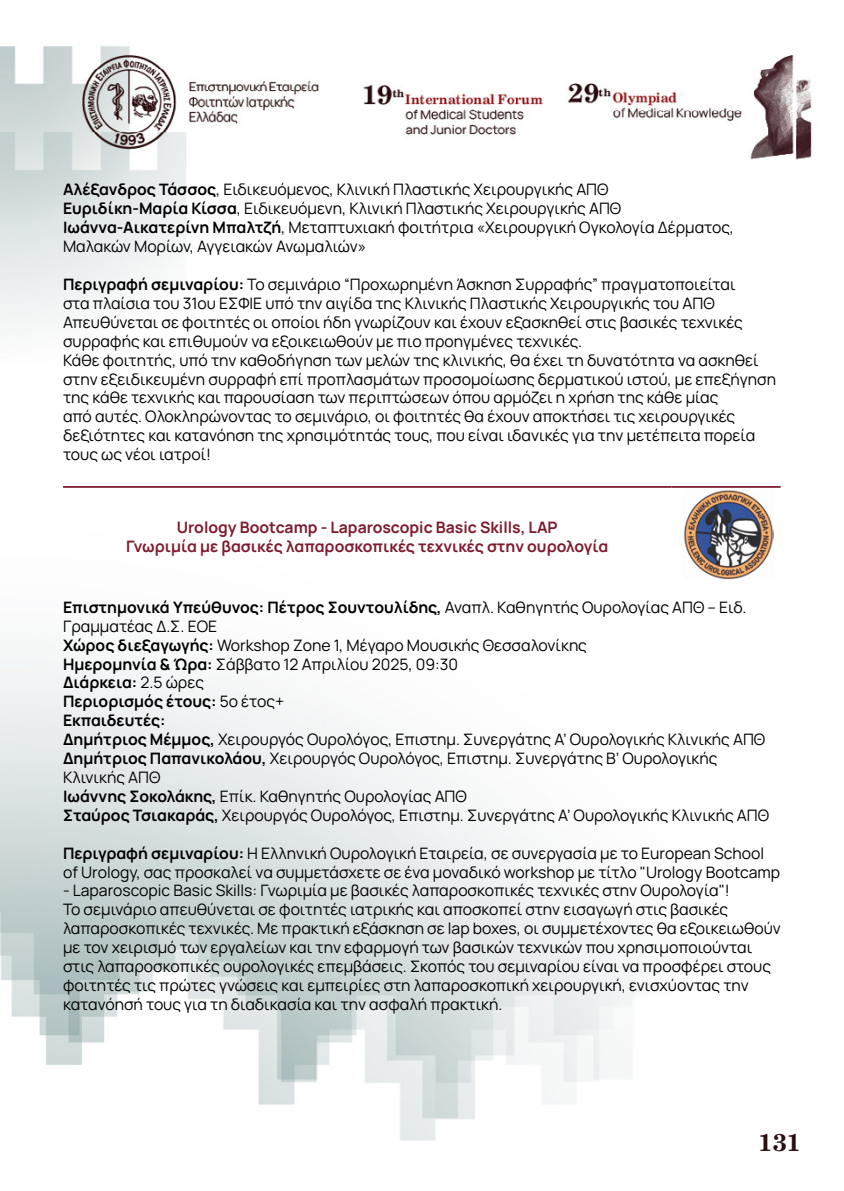
<style>
.page{position:relative;width:844px;height:1191px;background:#fff}
.page>*{position:absolute;margin:0;border:0;box-sizing:border-box;transform-origin:0 0}
.t1{font:700 24.5px "PF Century";color:#2b0f10}
.t2{font:15.75px/18.9px "Manrope";color:#000}
.t3{font:700 15.75px/18.9px "Manrope";color:#7d1b2d;text-align:center}
.s1{font-weight:700}
</style>
<div class="page">
<img style="left:0;top:46px;width:812px;height:1095px">
<hr style="left:63px;top:486px;width:608px;height:2px;background:#7d1b2d">
<hr style="left:671px;top:486px;width:109px;height:2px;background:#7d1b2d">
<img style="left:683px;top:489px;width:90px;height:90px">
<p class="t2" style="left:63px;top:179px;width:672px"><span class="s1">Αλέξανδρος Τάσσος</span>, Ειδικευόμενος, Κλινική Πλαστικής Χειρουργικής ΑΠΘ <span class="s1">Ευριδίκη-Μαρία Κίσσα</span>, Ειδικευόμενη, Κλινική Πλαστικής Χειρουργικής ΑΠΘ <span class="s1">Ιωάννα-Αικατερίνη Μπαλτζή</span>, Μεταπτυχιακή φοιτήτρια «Χειρουργική Ογκολογία Δέρματος, Μαλακών Μορίων, Αγγειακών Ανωμαλιών»</p>
<p class="t2" style="left:63px;top:274px;width:714px"><span class="s1">Περιγραφή σεμιναρίου:</span> Το σεμινάριο “Προχωρημένη Άσκηση Συρραφής” πραγματοποιείται<br>στα πλαίσια του 31ου ΕΣΦΙΕ υπό την αιγίδα της Κλινικής Πλαστικής Χειρουργικής του ΑΠΘ Απευθύνεται σε φοιτητές οι οποίοι ήδη γνωρίζουν και έχουν εξασκηθεί στις βασικές τεχνικές συρραφής και επιθυμούν να εξοικειωθούν με πιο προηγμένες τεχνικές.<br>Κάθε φοιτητής, υπό την καθοδήγηση των μελών της κλινικής, θα έχει τη δυνατότητα να ασκηθεί στην εξειδικευμένη συρραφή επί προπλασμάτων προσομοίωσης δερματικού ιστού, με επεξήγηση της κάθε τεχνικής και παρουσίαση των περιπτώσεων όπου αρμόζει η χρήση της κάθε μίας<br>από αυτές. Ολοκληρώνοντας το σεμινάριο, οι φοιτητές θα έχουν αποκτήσει τις χειρουργικές δεξιότητες και κατανόηση της χρησιμότητάς τους, που είναι ιδανικές για την μετέπειτα πορεία τους ως νέοι ιατροί!</p>
<p class="t3" style="left:126px;top:517px;width:483px">Urology Bootcamp - Laparoscopic Basic Skills, LAP<br>Γνωριμία με βασικές λαπαροσκοπικές τεχνικές στην ουρολογία</p>
<p class="t2" style="left:63px;top:596px;width:707px"><span class="s1">Επιστημονικά Υπεύθυνος: Πέτρος Σουντουλίδης,</span> Αναπλ. Καθηγητής Ουρολογίας ΑΠΘ – Ειδ.<br>Γραμματέας Δ.Σ. ΕΟΕ<br><span class="s1">Χώρος διεξαγωγής:</span> Workshop Zone 1, Μέγαρο Μουσικής Θεσσαλονίκης<br><span class="s1">Ημερομηνία &amp; Ώρα:</span> Σάββατο 12 Απριλίου 2025, 09:30<br><span class="s1">Διάρκεια:</span> 2.5 ώρες<br><span class="s1">Περιορισμός έτους:</span> 5ο έτος+<br><span class="s1">Εκπαιδευτές:<br>Δημήτριος Μέμμος,</span> Χειρουργός Ουρολόγος, Επιστημ. Συνεργάτης Α’ Ουρολογικής Κλινικής ΑΠΘ <span class="s1">Δημήτριος Παπανικολάου,</span> Χειρουργός Ουρολόγος, Επιστημ. Συνεργάτης Β’ Ουρολογικής Κλινικής ΑΠΘ<br><span class="s1">Ιωάννης Σοκολάκης,</span> Επίκ. Καθηγητής Ουρολογίας ΑΠΘ<br><span class="s1">Σταύρος Τσιακαράς,</span> Χειρουργός Ουρολόγος, Επιστημ. Συνεργάτης Α’ Ουρολογικής Κλινικής ΑΠΘ</p>
<p class="t2" style="left:63px;top:842px;width:718px"><span class="s1">Περιγραφή σεμιναρίου:</span> Η Ελληνική Ουρολογική Εταιρεία, σε συνεργασία με το European School of Urology, σας προσκαλεί να συμμετάσχετε σε ένα μοναδικό workshop με τίτλο "Urology Bootcamp</p>
<p class="t2" style="left:63px;top:880px;width:719px">- Laparoscopic Basic Skills: Γνωριμία με βασικές λαπαροσκοπικές τεχνικές στην Ουρολογία"!<br>Το σεμινάριο απευθύνεται σε φοιτητές ιατρικής και αποσκοπεί στην εισαγωγή στις βασικές λαπαροσκοπικές τεχνικές. Με πρακτική εξάσκηση σε lap boxes, οι συμμετέχοντες θα εξοικειωθούν με τον χειρισμό των εργαλείων και την εφαρμογή των βασικών τεχνικών που χρησιμοποιούνται στις λαπαροσκοπικές ουρολογικές επεμβάσεις. Σκοπός του σεμιναρίου είναι να προσφέρει στους φοιτητές τις πρώτες γνώσεις και εμπειρίες στη λαπαροσκοπική χειρουργική, ενισχύοντας την κατανόησή τους για τη διαδικασία και την ασφαλή πρακτική.</p>
<h1 class="t1" style="left:757px;top:1126px;width:44px">131</h1>
</div>
